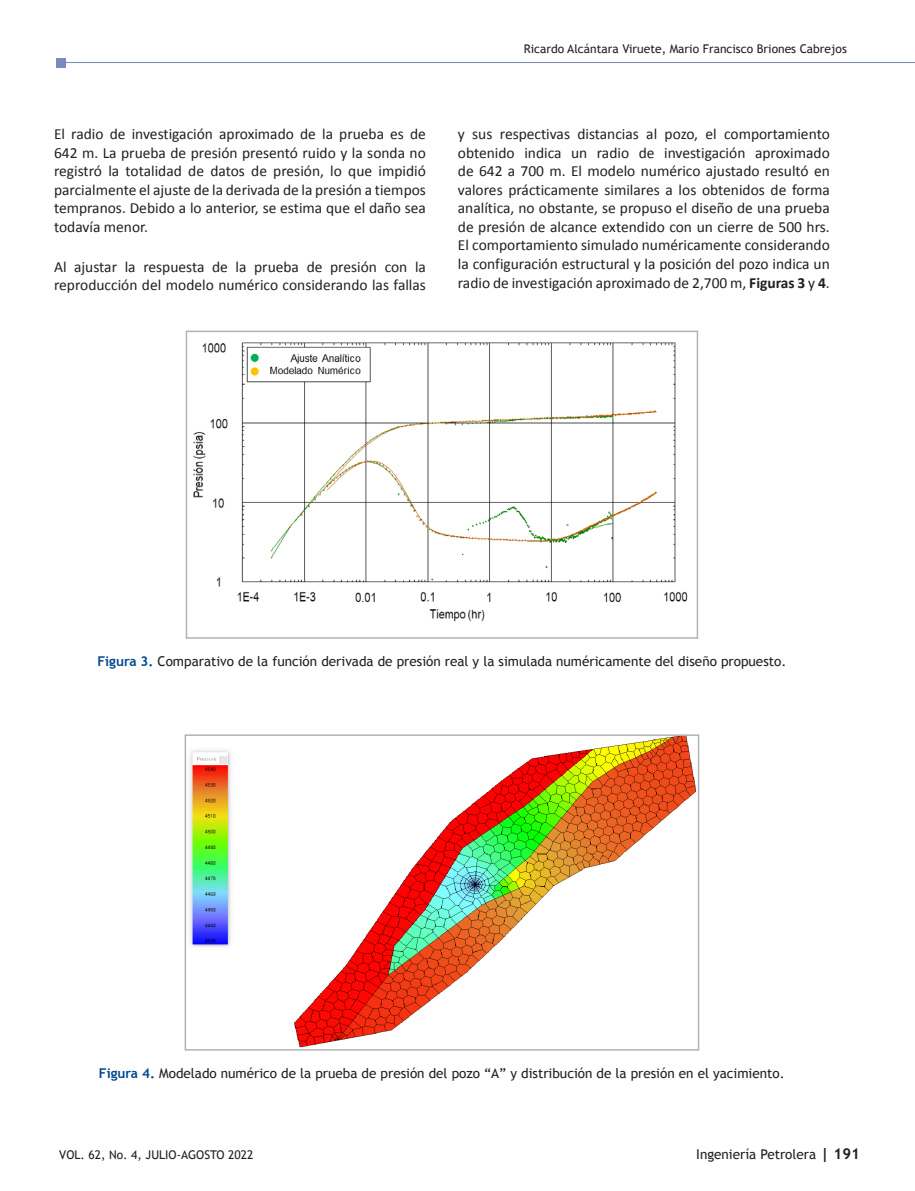
<style>
.page{position:relative;width:915px;height:1191px;background:#fff}
.page>*{position:absolute;margin:0;border:0;box-sizing:border-box;transform-origin:0 0}
.cpoTxt{font:15.45px/18.6px "Calibri";color:#231f20;text-align:justify}
.pieDeImagen{font:13.5px "Trebuchet MS";color:#231f20}
.t1{font:12px "Trebuchet MS";color:#231f20}
.s1{font-weight:700}
.s2{font-weight:700;color:#014990}
.s3{font-weight:700;font-size:15px}
</style>
<div class="page">
<hr style="left:61px;top:62px;width:853px;height:1px;background:#788bbc">
<div style="left:56px;top:58px;width:10px;height:9px;background:#788bbc"></div>
<img style="left:193px;top:342px;width:495px;height:280px">
<div style="left:186px;top:330px;width:512px;height:309px;border:2px solid #b2b3b7"></div>
<img style="left:190px;top:737px;width:506px;height:310px">
<div style="left:184px;top:734px;width:515px;height:316px;border:2px solid #b2b3b7"></div>
<p class="cpoTxt" style="left:54px;top:124px;width:373px">El radio de investigación aproximado de la prueba es de 642 m. La prueba de presión presentó ruido y la sonda no registró la totalidad de datos de presión, lo que impidió parcialmente el ajuste de la derivada de la presión a tiempos tempranos. Debido a lo anterior, se estima que el daño sea todavía menor.</p>
<p class="cpoTxt" style="left:54px;top:256px;width:373px">Al ajustar la respuesta de la prueba de presión con la reproducción del modelo numérico considerando las fallas</p>
<p class="t1" style="left:523px;top:42px;width:324px">Ricardo Alcántara Viruete, Mario Francisco Briones Cabrejos</p>
<p class="cpoTxt" style="left:458px;top:124px;width:373px">y sus respectivas distancias al pozo, el comportamiento obtenido indica un radio de investigación aproximado de 642 a 700 m. El modelo numérico ajustado resultó en valores prácticamente similares a los obtenidos de forma analítica, no obstante, se propuso el diseño de una prueba de presión de alcance extendido con un cierre de 500 hrs.<br>El comportamiento simulado numéricamente considerando la configuración estructural y la posición del pozo indica un radio de investigación aproximado de 2,700 m, <span class="s1">Figuras 3</span> y <span class="s1">4</span>.</p>
<p class="pieDeImagen" style="left:97px;top:653px;width:690px"><span class="s2">Figura 3.</span> Comparativo de la función derivada de presión real y la simulada numéricamente del diseño propuesto.</p>
<p class="pieDeImagen" style="left:99px;top:1064px;width:687px"><span class="s2">Figura 4.</span> Modelado numérico de la prueba de presión del pozo “A” y distribución de la presión en el yacimiento.</p>
<p class="t1" style="left:59px;top:1147px;width:195px">VOL. 62, No. 4, JULIO-AGOSTO 2022</p>
<p class="pieDeImagen" style="left:696px;top:1146px;width:165px">Ingeniería Petrolera <span class="s3">| 191</span></p>
</div>
